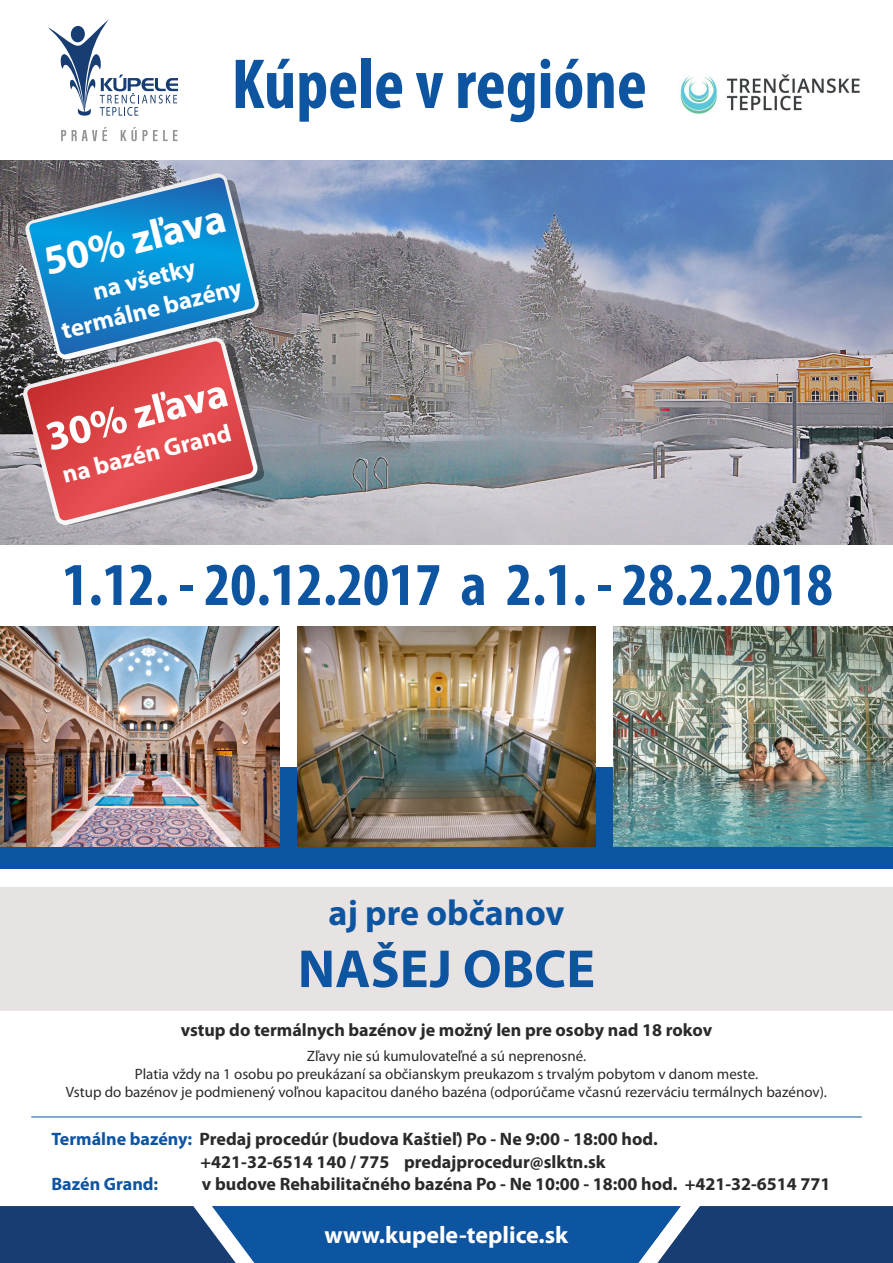
<style>
.page{position:relative;width:893px;height:1263px;background:#fff}
.page>*{position:absolute;margin:0;border:0;box-sizing:border-box;transform-origin:0 0}
.t1{font:700 condensed 71.4px "Myriad Pro";color:#0d54a1}
.t2{font:700 condensed 61.2px "Myriad Pro";color:#0d54a1}
.t3{font:700 54px "Myriad Pro";color:#0d54a1}
.t4{font:700 41.25px "Myriad Pro";color:#fff}
.t5{font:700 36px "Myriad Pro";color:#0d54a1}
.t6{font:700 24.75px/30.8px "Myriad Pro";color:#fff;text-align:center}
.t7{font:700 24px "Myriad Pro";color:#fff}
.t8{font:700 18px/22.4px "Myriad Pro";color:#2b2929}
.t9{font:700 18px "Myriad Pro";color:#0d54a1}
.t10{font:15px/18px "Myriad Pro";color:#2b2929;text-align:center}
.s1{color:#0d54a1}
</style>
<div class="page">
<svg style="left:0;top:1206px;width:893px;height:57px;background:#1c508e"></svg>
<div style="left:0;top:767px;width:893px;height:102px;background:#0d54a1"></div>
<img style="left:614px;top:627px;width:279px;height:219px">
<img style="left:298px;top:627px;width:297px;height:219px">
<img style="left:680px;top:74px;width:180px;height:40px">
<svg style="left:48px;top:19px;width:130px;height:97px"></svg>
<svg style="left:61px;top:127px;width:117px;height:14px"></svg>
<hr style="left:31px;top:1116px;width:831px;height:1px;background:#0d54a1">
<div style="left:0;top:887px;width:893px;height:124px;background:#e8e3e3"></div>
<img style="left:0;top:627px;width:279px;height:219px">
<img style="left:0;top:160px;width:893px;height:384px">
<svg style="left:7px;top:141px;width:282px;height:257px"></svg>
<svg style="left:22px;top:172px;width:245px;height:356px;background:#817890"></svg>
<h1 class="t1" style="left:232px;top:54px;width:417px">Kúpele v regióne</h1>
<h3 class="t4" style="left:40px;top:246px;width:187px;rotate:-14deg">50% zľava</h3>
<h3 class="t6" style="left:51px;top:288px;width:186px;rotate:-14deg">na všetky termálne bazény</h3>
<h3 class="t4" style="left:42px;top:420px;width:187px;rotate:-14deg">30% zľava</h3>
<h3 class="t6" style="left:60px;top:462px;width:175px;rotate:-14deg">na bazén Grand</h3>
<h2 class="t2" style="left:62px;top:559px;width:772px">1.12. - 20.12.2017 a 2.1. - 28.2.2018</h2>
<h3 class="t5" style="left:328px;top:898px;width:238px">aj pre občanov</h3>
<h3 class="t3" style="left:298px;top:946px;width:299px">NAŠEJ OBCE</h3>
<p class="t8" style="left:181px;top:1021px;width:533px">vstup do termálnych bazénov je možný len pre osoby nad 18 rokov</p>
<p class="t10" style="left:66px;top:1048px;width:763px">Zľavy nie sú kumulovateľné a sú neprenosné.<br>Platia vždy na 1 osobu po preukázaní sa občianskym preukazom s trvalým pobytom v danom meste.<br>Vstup do bazénov je podmienený voľnou kapacitou daného bazéna (odporúčame včasnú rezerváciu termálnych bazénov).</p>
<p class="t8" style="left:51px;top:1130px;width:608px"><span class="s1">Termálne bazény:</span> Predaj procedúr (budova Kaštieľ) Po - Ne 9:00 - 18:00 hod.</p>
<p class="t9" style="left:51px;top:1176px;width:108px">Bazén Grand:</p>
<p class="t8" style="left:201px;top:1152px;width:631px">+421-32-6514 140 / 775 predajprocedur@slktn.sk<br>v budove Rehabilitačného bazéna Po - Ne 10:00 - 18:00 hod. +421-32-6514 771</p>
<h3 class="t7" style="left:324px;top:1225px;width:245px">www.kupele-teplice.sk</h3>
</div>
